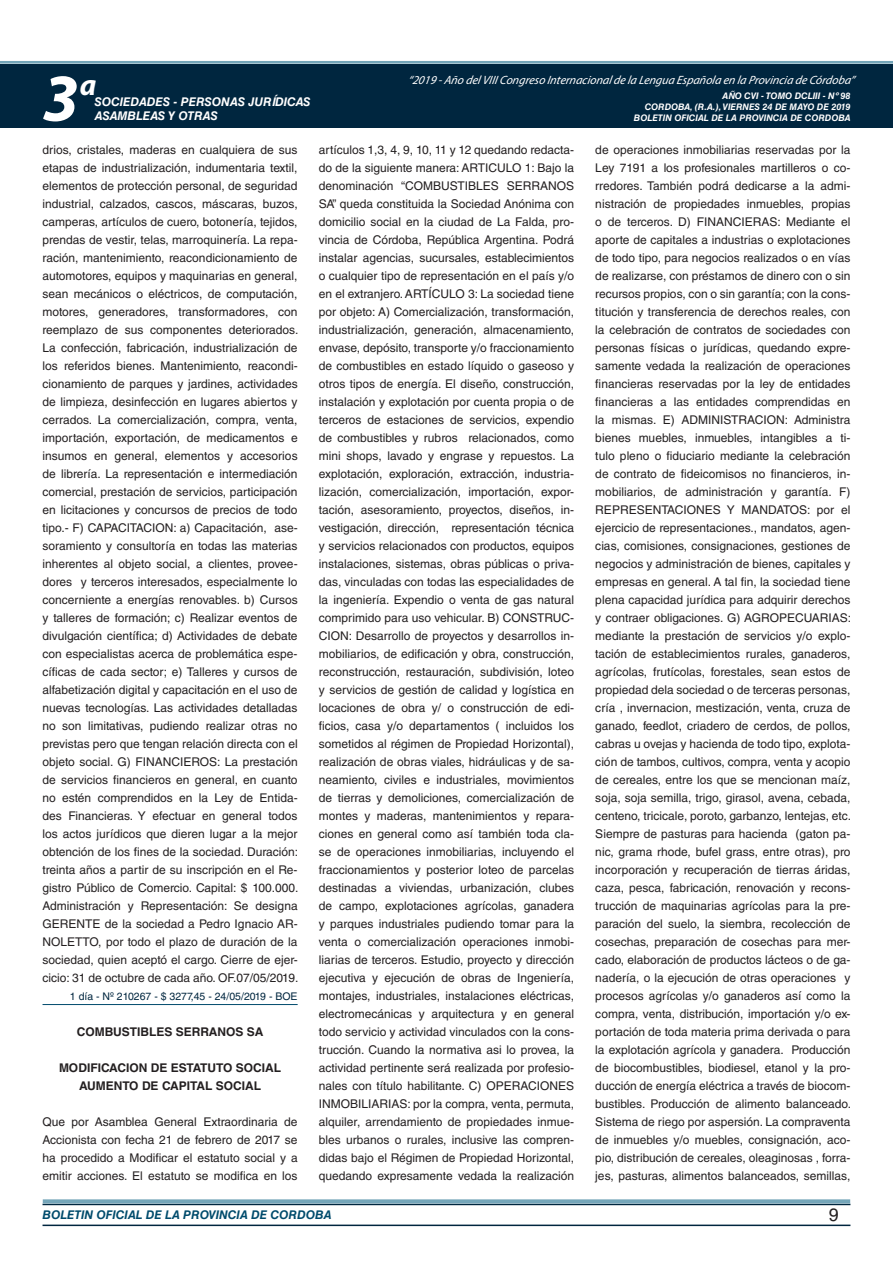
<style>
.page{position:relative;width:893px;height:1263px;background:#fff}
.page>*{position:absolute;margin:0;border:0;box-sizing:border-box;transform-origin:0 0}
.t1{font:italic 700 67.5px "Myriad Pro";color:#fff}
.t2{font:italic 700 30px "Myriad Pro";color:#fff}
.t3{font:18px "Helvetica LT Std";color:#231f20}
.t4{font:12px/18px "Helvetica LT Std";color:#231f20;text-align:justify}
.t5{font:italic 12px "Myriad Pro";color:#fff}
.t6{font:700 12px/18px "Helvetica LT Std";color:#231f20;text-align:center}
.t7{font:italic 700 12px "Helvetica LT Std";color:#fff}
.t8{font:italic 700 12px "Helvetica LT Std";color:#004b6c}
.t9{font:10.5px "Helvetica LT Std";color:#00263f}
.t10{font:italic 700 9px/10.8px "Helvetica LT Std";color:#fff;text-align:right}
</style>
<div class="page">
<div style="left:0;top:61px;width:893px;height:6px;background:#fff;opacity:.75"></div>
<div style="left:0;top:64px;width:893px;height:64px;background:#00263f"></div>
<hr style="left:43px;top:1224px;width:807px;height:2px;background:#00263f">
<div style="left:42px;top:1198px;width:809px;height:8px;background:#fff;opacity:.75"></div>
<hr style="left:43px;top:1004px;width:255px;height:1px;background:#004b6c">
<h2 class="t2" style="left:80px;top:66px;width:18px">a</h2>
<p class="t5" style="left:408px;top:72px;width:448px">“2019 -Año delVIIICongreso Internacionalde la Lengua Esp añola en la Provincia de Córdoba”</p>
<h1 class="t1" style="left:43px;top:54px;width:38px">3</h1>
<p class="t10" style="left:634px;top:91px;width:218px">AÑO CVI - TOMO DCLIII - Nº 98<br>CORDOBA, (R.A.), VIERNES 24 DE MAYO DE 2019<br>BOLETIN OFICIAL DE LA PROVINCIA DE CORDOBA</p>
<p class="t7" style="left:95px;top:94px;width:217px">SOCIEDADES - PERSONAS JURÍDICAS</p>
<p class="t7" style="left:95px;top:109px;width:125px">ASAMBLEAS Y OTRAS</p>
<p class="t4" style="left:43px;top:141px;width:257px">drios, cristales, maderas en cualquiera de sus etapas de industrialización, indumentaria textil, elementos de protección personal, de seguridad industrial, calzados, cascos, máscaras, buzos, camperas, artículos de cuero, botonería, tejidos, prendas de vestir, telas, marroquinería. La repa&shy;ración, mantenimiento, reacondicionamiento de automotores, equipos y maquinarias en general, sean mecánicos o eléctricos, de computación, motores, generadores, transformadores, con reemplazo de sus componentes deteriorados.<br>La confección, fabricación, industrialización de los referidos bienes. Mantenimiento, reacondi&shy;cionamiento de parques y jardines, actividades de limpieza, desinfección en lugares abiertos y cerrados. La comercialización, compra, venta, importación, exportación, de medicamentos e insumos en general, elementos y accesorios de librería. La representación e intermediación comercial, prestación de servicios, participación en licitaciones y concursos de precios de todo tipo.- F) CAPACITACION: a) Capacitación, ase&shy;soramiento y consultoría en todas las materias inherentes al objeto social, a clientes, provee&shy;dores y terceros interesados, especialmente lo concerniente a energías renovables. b) Cursos y talleres de formación; c) Realizar eventos de divulgación científica; d) Actividades de debate con especialistas acerca de problemática espe&shy;cíficas de cada sector; e) Talleres y cursos de alfabetización digital y capacitación en el uso de nuevas tecnologías. Las actividades detalladas no son limitativas, pudiendo realizar otras no previstas pero que tengan relación directa con el objeto social. G) FINANCIEROS: La prestación de servicios financieros en general, en cuanto no estén comprendidos en la Ley de Entida&shy;des Financieras. Y efectuar en general todos los actos jurídicos que dieren lugar a la mejor obtención de los fines de la sociedad. Duración: treinta años a partir de su inscripción en el Re&shy;gistro Público de Comercio. Capital: $ 100.000.<br>Administración y Representación: Se designa GERENTE de la sociedad a Pedro Ignacio AR-NOLETTO, por todo el plazo de duración de la sociedad, quien aceptó el cargo. Cierre de ejer&shy;cicio: 31 de octubre de cada año. OF.07/05/2019.</p>
<p class="t9" style="left:70px;top:990px;width:229px">1 día - Nº 210267 - $ 3277,45 - 24/05/2019 - BOE</p>
<p class="t6" style="left:77px;top:1022px;width:188px">COMBUSTIBLES SERRANOS SA</p>
<p class="t6" style="left:59px;top:1058px;width:224px">MODIFICACION DE ESTATUTO SOCIAL<br>AUMENTO DE CAPITAL SOCIAL</p>
<p class="t4" style="left:43px;top:1113px;width:257px">Que por Asamblea General Extraordinaria de Accionista con fecha 21 de febrero de 2017 se ha procedido a Modificar el estatuto social y a emitir acciones. El estatuto se modifica en los</p>
<p class="t4" style="left:319px;top:141px;width:257px">artículos 1,3, 4, 9, 10, 11 y 12 quedando redacta&shy;do de la siguiente manera: ARTICULO 1: Bajo la denominación “COMBUSTIBLES SERRANOS SA” queda constituida la Sociedad Anónima con domicilio social en la ciudad de La Falda, pro&shy;vincia de Córdoba, República Argentina. Podrá instalar agencias, sucursales, establecimientos o cualquier tipo de representación en el país y/o en el extranjero. ARTÍCULO 3: La sociedad tiene por objeto: A) Comercialización, transformación, industrialización, generación, almacenamiento, envase, depósito, transporte y/o fraccionamiento de combustibles en estado líquido o gaseoso y otros tipos de energía. El diseño, construcción, instalación y explotación por cuenta propia o de terceros de estaciones de servicios, expendio de combustibles y rubros relacionados, como mini shops, lavado y engrase y repuestos. La explotación, exploración, extracción, industria&shy;lización, comercialización, importación, expor&shy;tación, asesoramiento, proyectos, diseños, in&shy;vestigación, dirección, representación técnica y servicios relacionados con productos, equipos instalaciones, sistemas, obras públicas o priva&shy;das, vinculadas con todas las especialidades de la ingeniería. Expendio o venta de gas natural comprimido para uso vehicular. B) CONSTRUC-CION: Desarrollo de proyectos y desarrollos in&shy;mobiliarios, de edificación y obra, construcción, reconstrucción, restauración, subdivisión, loteo y servicios de gestión de calidad y logística en locaciones de obra y/ o construcción de edi&shy;ficios, casa y/o departamentos ( incluidos los sometidos al régimen de Propiedad Horizontal), realización de obras viales, hidráulicas y de sa&shy;neamiento, civiles e industriales, movimientos de tierras y demoliciones, comercialización de montes y maderas, mantenimientos y repara&shy;ciones en general como así también toda cla&shy;se de operaciones inmobiliarias, incluyendo el fraccionamientos y posterior loteo de parcelas destinadas a viviendas, urbanización, clubes de campo, explotaciones agrícolas, ganadera y parques industriales pudiendo tomar para la venta o comercialización operaciones inmobi&shy;liarias de terceros. Estudio, proyecto y dirección ejecutiva y ejecución de obras de Ingeniería, montajes, industriales, instalaciones eléctricas, electromecánicas y arquitectura y en general todo servicio y actividad vinculados con la cons&shy;trucción. Cuando la normativa asi lo provea, la actividad pertinente será realizada por profesio&shy;nales con título habilitante. C) OPERACIONES INMOBILIARIAS: por la compra, venta, permuta, alquiler, arrendamiento de propiedades inmue&shy;bles urbanos o rurales, inclusive las compren&shy;didas bajo el Régimen de Propiedad Horizontal, quedando expresamente vedada la realización</p>
<p class="t4" style="left:595px;top:141px;width:257px">de operaciones inmobiliarias reservadas por la Ley 7191 a los profesionales martilleros o co&shy;rredores. También podrá dedicarse a la admi&shy;nistración de propiedades inmuebles, propias o de terceros. D) FINANCIERAS: Mediante el aporte de capitales a industrias o explotaciones de todo tipo, para negocios realizados o en vías de realizarse, con préstamos de dinero con o sin recursos propios, con o sin garantía; con la cons&shy;titución y transferencia de derechos reales, con la celebración de contratos de sociedades con personas físicas o jurídicas, quedando expre&shy;samente vedada la realización de operaciones financieras reservadas por la ley de entidades financieras a las entidades comprendidas en la mismas. E) ADMINISTRACION: Administra bienes muebles, inmuebles, intangibles a ti&shy;tulo pleno o fiduciario mediante la celebración de contrato de fideicomisos no financieros, in&shy;mobiliarios, de administración y garantía. F)<br>REPRESENTACIONES Y MANDATOS: por el ejercicio de representaciones., mandatos, agen&shy;cias, comisiones, consignaciones, gestiones de negocios y administración de bienes, capitales y empresas en general. A tal fin, la sociedad tiene plena capacidad jurídica para adquirir derechos y contraer obligaciones. G) AGROPECUARIAS: mediante la prestación de servicios y/o explo&shy;tación de establecimientos rurales, ganaderos, agrícolas, frutícolas, forestales, sean estos de propiedad dela sociedad o de terceras personas, cría , invernacion, mestización, venta, cruza de ganado, feedlot, criadero de cerdos, de pollos, cabras u ovejas y hacienda de todo tipo, explota&shy;ción de tambos, cultivos, compra, venta y acopio de cereales, entre los que se mencionan maíz, soja, soja semilla, trigo, girasol, avena, cebada, centeno, tricicale, poroto, garbanzo, lentejas, etc.<br>Siempre de pasturas para hacienda (gaton pa&shy;nic, grama rhode, bufel grass, entre otras), pro incorporación y recuperación de tierras áridas, caza, pesca, fabricación, renovación y recons&shy;trucción de maquinarias agrícolas para la pre&shy;paración del suelo, la siembra, recolección de cosechas, preparación de cosechas para mer&shy;cado, elaboración de productos lácteos o de ga&shy;nadería, o la ejecución de otras operaciones y procesos agrícolas y/o ganaderos así como la compra, venta, distribución, importación y/o ex&shy;portación de toda materia prima derivada o para la explotación agrícola y ganadera. Producción de biocombustibles, biodiesel, etanol y la pro&shy;ducción de energía eléctrica a través de biocom&shy;bustibles. Producción de alimento balanceado.<br>Sistema de riego por aspersión. La compraventa de inmuebles y/o muebles, consignación, aco&shy;pio, distribución de cereales, oleaginosas , forra&shy;jes, pasturas, alimentos balanceados, semillas,</p>
<p class="t8" style="left:43px;top:1208px;width:290px">BOLETIN OFICIAL DE LA PROVINCIA DE CORDOBA</p>
<h3 class="t3" style="left:829px;top:1204px;width:12px">9</h3>
</div>
